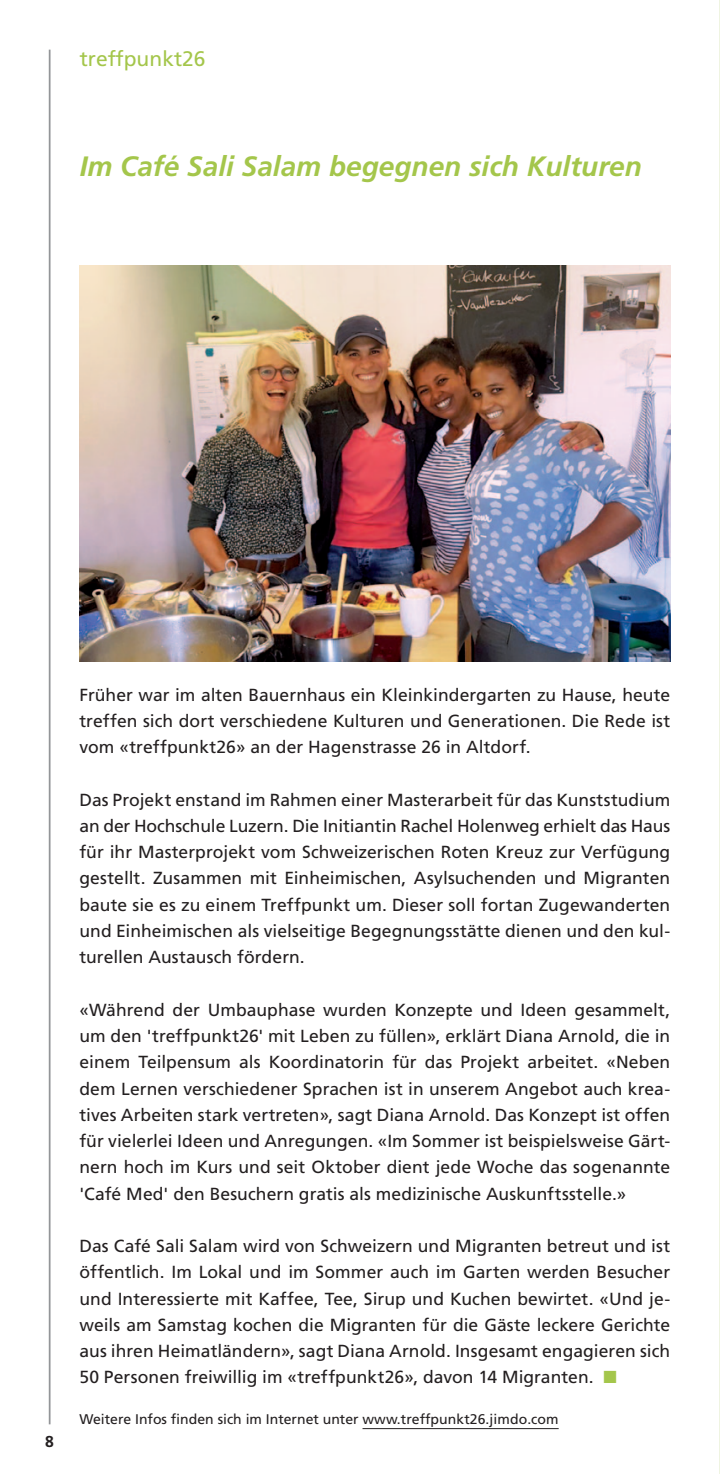
<style>
.page{position:relative;width:720px;height:1474px;background:#fff}
.page>*{position:absolute;margin:0;border:0;box-sizing:border-box;transform-origin:0 0}
.t1{font:italic 700 28px "Frutiger";color:#a4c64b}
.t2{font:21px "Frutiger";color:#a4c64b}
.t3{font:17.5px/26.2px "Frutiger";letter-spacing:.005em;color:#231f20;text-align:justify}
.t4{font:700 15.75px "Frutiger";color:#231f20}
.t5{font:14px "Frutiger";color:#231f20}
.s1{color:#a4c64b}
</style>
<div class="page">
<hr style="left:719px;top:0;width:1px;height:1473px;background:#eff4e1">
<hr style="left:49px;top:50px;width:1px;height:1374px;background:#939598">
<img style="left:79px;top:265px;width:591px;height:396px">
<hr style="left:362px;top:1428px;width:196px;height:1px;background:#231f20">
<p class="t2" style="left:80px;top:47px;width:127px">treffpunkt26</p>
<h1 class="t1" style="left:80px;top:149px;width:563px">Im Café Sali Salam begegnen sich Kulturen</h1>
<p class="t4" style="left:45px;top:1431px;width:10px">8</p>
<p class="t3" style="left:79px;top:681px;width:592px">Früher war im alten Bauernhaus ein Kleinkindergarten zu Hause, heute treffen sich dort verschiedene Kulturen und Generationen. Die Rede ist vom «treffpunkt26» an der Hagenstrasse 26 in Altdorf.</p>
<p class="t3" style="left:79px;top:786px;width:592px">Das Projekt enstand im Rahmen einer Masterarbeit für das Kunststudium an der Hochschule Luzern. Die Initiantin Rachel Holenweg erhielt das Haus für ihr Masterprojekt vom Schweizerischen Roten Kreuz zur Verfügung gestellt. Zusammen mit Einheimischen, Asylsuchenden und Migranten baute sie es zu einem Treffpunkt um. Dieser soll fortan Zugewanderten und Einheimischen als vielseitige Begegnungsstätte dienen und den kul&shy;turellen Austausch fördern.</p>
<p class="t3" style="left:79px;top:996px;width:592px">«Während der Umbauphase wurden Konzepte und Ideen gesammelt, um den 'treffpunkt26' mit Leben zu füllen», erklärt Diana Arnold, die in einem Teilpensum als Koordinatorin für das Projekt arbeitet. «Neben dem Lernen verschiedener Sprachen ist in unserem Angebot auch krea&shy;tives Arbeiten stark vertreten», sagt Diana Arnold. Das Konzept ist offen für vielerlei Ideen und Anregungen. «Im Sommer ist beispielsweise Gärt&shy;nern hoch im Kurs und seit Oktober dient jede Woche das sogenannte 'Café Med' den Besuchern gratis als medizinische Auskunftsstelle.»</p>
<p class="t3" style="left:79px;top:1232px;width:592px">Das Café Sali Salam wird von Schweizern und Migranten betreut und ist öffentlich. Im Lokal und im Sommer auch im Garten werden Besucher und Interessierte mit Kaffee, Tee, Sirup und Kuchen bewirtet. «Und je&shy;weils am Samstag kochen die Migranten für die Gäste leckere Gerichte aus ihren Heimatländern», sagt Diana Arnold. Insgesamt engagieren sich 50 Personen freiwillig im «treffpunkt26», davon 14 Migranten. <span class="s1">■</span></p>
<p class="t5" style="left:79px;top:1410px;width:480px">Weitere Infos finden sich im Internet unter www.treffpunkt26.jimdo.com</p>
</div>
